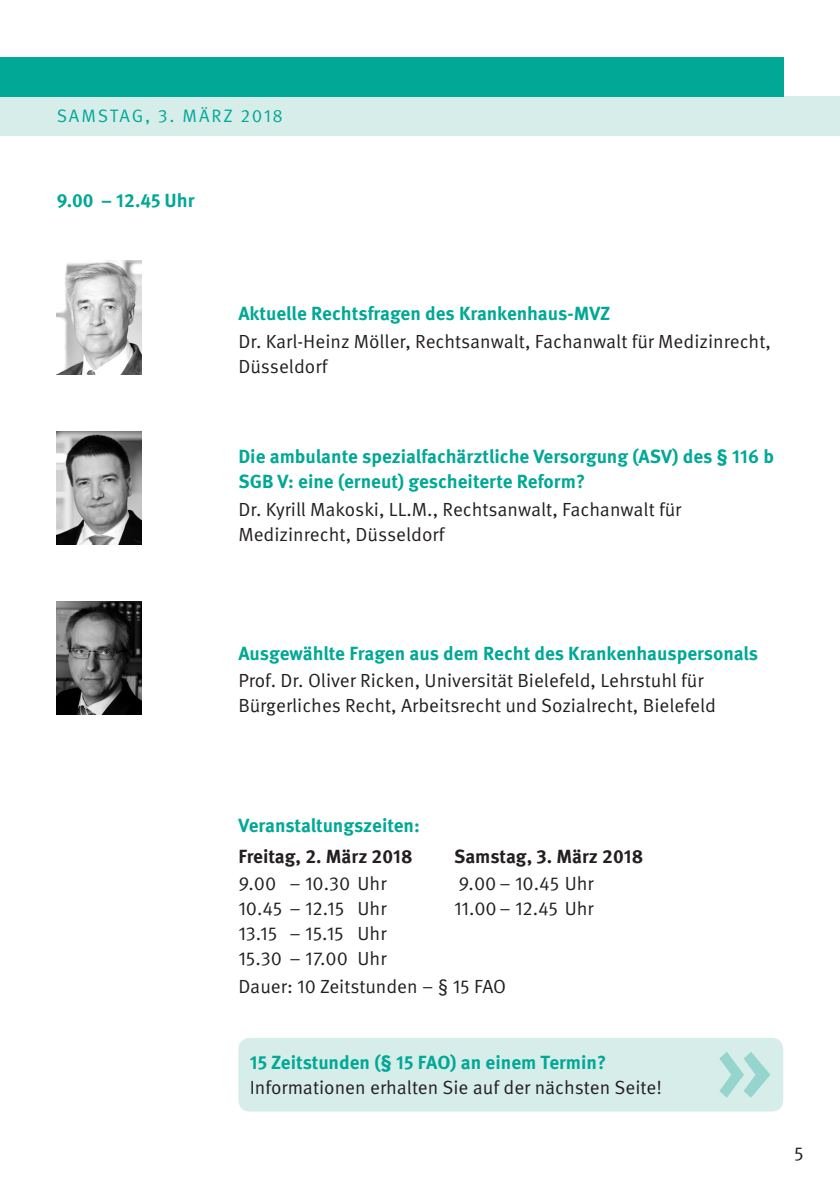
<style>
.page{position:relative;width:840px;height:1191px;background:#fff}
.page>*{position:absolute;margin:0;border:0;box-sizing:border-box;transform-origin:0 0}
.t1{font:19px/25px "Meta OT Norm";color:#231f20}
.t2{font:700 19px/25px "Meta OT";color:#00a895}
.t3{font:700 19px "Meta OT";color:#231f20}
.t4{font:18px "Meta OT Norm";letter-spacing:.1em;color:#00a895}
</style>
<div class="page">
<div style="left:0;top:96px;width:839px;height:40px;background:#d6edea"></div>
<div style="left:0;top:57px;width:782px;height:39px;background:#00a895"></div>
<img style="left:57px;top:601px;width:85px;height:113px">
<img style="left:57px;top:431px;width:85px;height:113px">
<img style="left:57px;top:261px;width:85px;height:113px">
<div style="left:238px;top:1037px;width:544px;height:74px;background:#d6edea;border-radius:11px"></div>
<svg style="left:719px;top:1052px;width:51px;height:45px"></svg>
<p class="t4" style="left:57px;top:105px;width:227px">SAMSTAG, 3. MÄRZ 2018</p>
<p class="t2" style="left:57px;top:188px;width:139px">9.00 – 12.45 Uhr</p>
<p class="t2" style="left:238px;top:301px;width:373px">Aktuelle Rechtsfragen des Krankenhaus-MVZ</p>
<p class="t1" style="left:238px;top:329px;width:534px">Dr. Karl-Heinz Möller, Rechtsanwalt, Fachanwalt für Medizinrecht,<br>Düsseldorf</p>
<p class="t2" style="left:238px;top:444px;width:537px">Die ambulante spezialfachärztliche Versorgung (ASV) des § 116 b<br>SGB V: eine (erneut) gescheiterte Reform?</p>
<p class="t1" style="left:238px;top:497px;width:444px">Dr. Kyrill Makoski, LL.M., Rechtsanwalt, Fachanwalt für<br>Medizinrecht, Düsseldorf</p>
<p class="t2" style="left:238px;top:640px;width:521px">Ausgewählte Fragen aus dem Recht des Krankenhauspersonals</p>
<p class="t1" style="left:238px;top:668px;width:479px">Prof. Dr. Oliver Ricken, Universität Bielefeld, Lehrstuhl für<br>Bürgerliches Recht, Arbeitsrecht und Sozialrecht, Bielefeld</p>
<p class="t2" style="left:238px;top:813px;width:183px">Veranstaltungszeiten:</p>
<p class="t3" style="left:238px;top:844px;width:176px">Freitag, 2. März 2018</p>
<p class="t3" style="left:454px;top:844px;width:190px">Samstag, 3. März 2018</p>
<p class="t1" style="left:238px;top:871px;width:150px">9.00 – 10.30 Uhr</p>
<p class="t1" style="left:458px;top:871px;width:137px">9.00 – 10.45 Uhr</p>
<p class="t1" style="left:238px;top:896px;width:150px">10.45 – 12.15 Uhr</p>
<p class="t1" style="left:454px;top:896px;width:141px">11.00– 12.45 Uhr</p>
<p class="t1" style="left:238px;top:921px;width:150px">13.15 – 15.15 Uhr<br>15.30 – 17.00 Uhr</p>
<p class="t1" style="left:238px;top:974px;width:269px">Dauer: 10 Zeitstunden – § 15 FAO</p>
<p class="t2" style="left:249px;top:1050px;width:358px">15 Zeitstunden (§ 15 FAO) an einem Termin?</p>
<p class="t1" style="left:249px;top:1075px;width:413px">Informationen erhalten Sie auf der nächsten Seite!</p>
<p class="t1" style="left:794px;top:1141px;width:11px">5</p>
</div>
